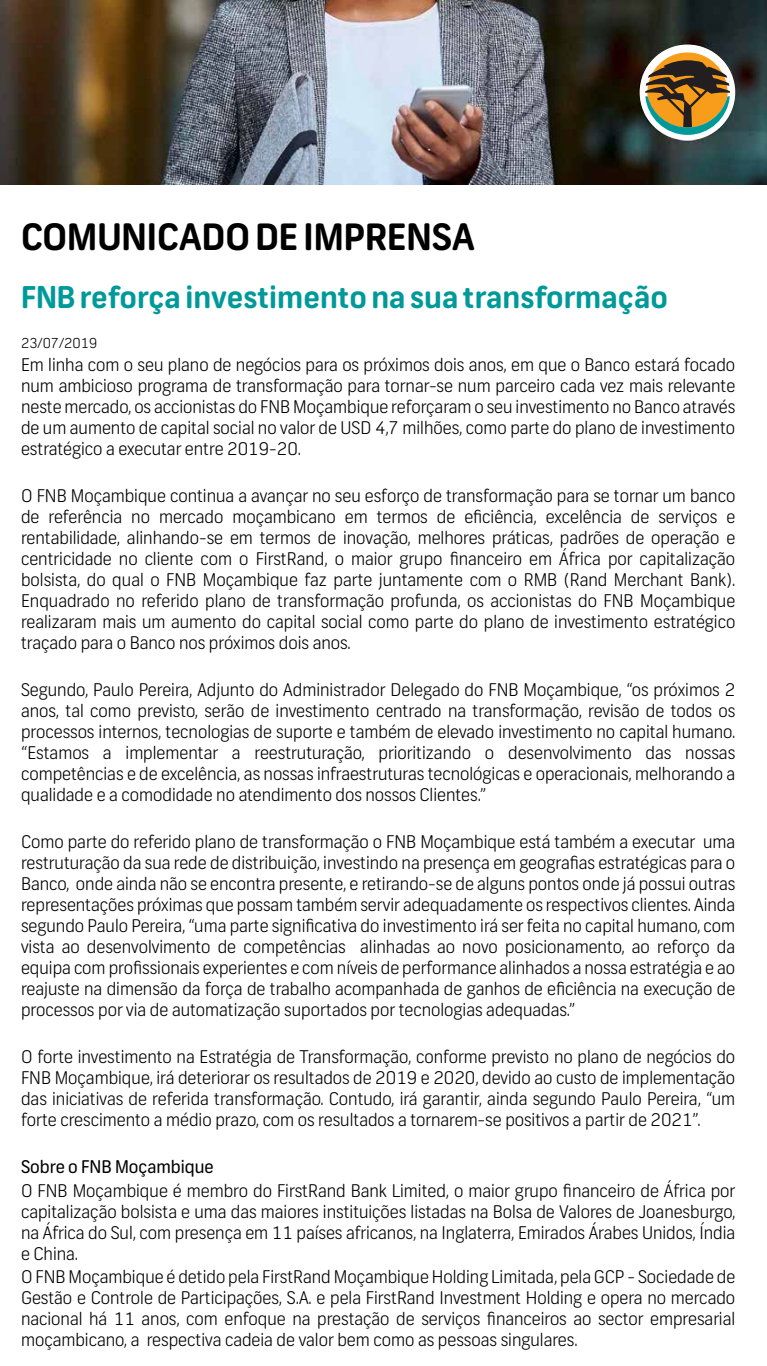
<style>
.page{position:relative;width:767px;height:1366px;background:#fff}
.page>*{position:absolute;margin:0;border:0;box-sizing:border-box;transform-origin:0 0}
.t1{font:700 36.25px "FNB Sans";color:#000}
.t2{font:700 30px "FNB Sans";color:#099}
.t3{font:300 17.5px/21px "FNB Sans";color:#000;text-align:justify}
.t4{font:17.5px "FNB Sans";color:#000}
.t5{font:300 13.75px "FNB Sans";color:#000}
</style>
<div class="page">
<img style="left:0;top:0;width:766px;height:185px">
<div style="left:639px;top:45px;width:96px;height:95px;background:#fff;border-radius:50%"></div>
<svg style="left:645px;top:52px;width:84px;height:83px;background:#907c4d"></svg>
<h1 class="t1" style="left:21px;top:215px;width:455px">COMUNICADO DE IMPRENSA</h1>
<h2 class="t2" style="left:21px;top:278px;width:648px">FNB reforça investimento na sua transformação</h2>
<p class="t5" style="left:21px;top:334px;width:78px">23/07/2019</p>
<p class="t3" style="left:21px;top:354px;width:715px">Em linha com o seu plano de negócios para os próximos dois anos, em que o Banco estará focado num ambicioso programa de transformação para tornar-se num parceiro cada vez mais relevante neste mercado, os accionistas do FNB Moçambique reforçaram o seu investimento no Banco através de um aumento de capital social no valor de USD 4,7 milhões, como parte do plano de investimento estratégico a executar entre 2019-20.</p>
<p class="t3" style="left:21px;top:485px;width:715px">O FNB Moçambique continua a avançar no seu esforço de transformação para se tornar um banco de referência no mercado moçambicano em termos de eficiência, excelência de serviços e rentabilidade, alinhando-se em termos de inovação, melhores práticas, padrões de operação e centricidade no cliente com o FirstRand, o maior grupo financeiro em África por capitalização bolsista, do qual o FNB Moçambique faz parte juntamente com o RMB (Rand Merchant Bank).<br>Enquadrado no referido plano de transformação profunda, os accionistas do FNB Moçambique realizaram mais um aumento do capital social como parte do plano de investimento estratégico traçado para o Banco nos próximos dois anos.</p>
<p class="t3" style="left:21px;top:679px;width:715px">Segundo, Paulo Pereira, Adjunto do Administrador Delegado do FNB Moçambique, “os próximos 2 anos, tal como previsto, serão de investimento centrado na transformação, revisão de todos os processos internos, tecnologias de suporte e também de elevado investimento no capital humano. “Estamos a implementar a reestruturação, prioritizando o desenvolvimento das nossas competências e de excelência, as nossas infraestruturas tecnológicas e operacionais, melhorando a qualidade e a comodidade no atendimento dos nossos Clientes.”</p>
<p class="t3" style="left:21px;top:831px;width:715px">Como parte do referido plano de transformação o FNB Moçambique está também a executar uma restruturação da sua rede de distribuição, investindo na presença em geografias estratégicas para o Banco, onde ainda não se encontra presente, e retirando-se de alguns pontos onde já possui outras representações próximas que possam também servir adequadamente os respectivos clientes. Ainda segundo Paulo Pereira, “uma parte significativa do investimento irá ser feita no capital humano, com vista ao desenvolvimento de competências alinhadas ao novo posicionamento, ao reforço da equipa com profissionais experientes e com níveis de performance alinhados a nossa estratégia e ao reajuste na dimensão da força de trabalho acompanhada de ganhos de eficiência na execução de processos por via de automatização suportados por tecnologias adequadas.”</p>
<p class="t3" style="left:21px;top:1046px;width:715px">O forte investimento na Estratégia de Transformação, conforme previsto no plano de negócios do FNB Moçambique, irá deteriorar os resultados de 2019 e 2020, devido ao custo de implementação das iniciativas de referida transformação. Contudo, irá garantir, ainda segundo Paulo Pereira, “um forte crescimento a médio prazo, com os resultados a tornarem-se positivos a partir de 2021”.</p>
<p class="t4" style="left:21px;top:1156px;width:194px">Sobre o FNB Moçambique</p>
<p class="t3" style="left:21px;top:1180px;width:715px">O FNB Moçambique é membro do FirstRand Bank Limited, o maior grupo financeiro de África por capitalização bolsista e uma das maiores instituições listadas na Bolsa de Valores de Joanesburgo, na África do Sul, com presença em 11 países africanos, na Inglaterra, Emirados Árabes Unidos, Índia e China.</p>
<p class="t3" style="left:21px;top:1266px;width:715px">O FNB Moçambique é detido pela FirstRand Moçambique Holding Limitada, pela GCP - Sociedade de Gestão e Controle de Participações, S.A. e pela FirstRand Investment Holding e opera no mercado nacional há 11 anos, com enfoque na prestação de serviços financeiros ao sector empresarial moçambicano, a respectiva cadeia de valor bem como as pessoas singulares.</p>
</div>
